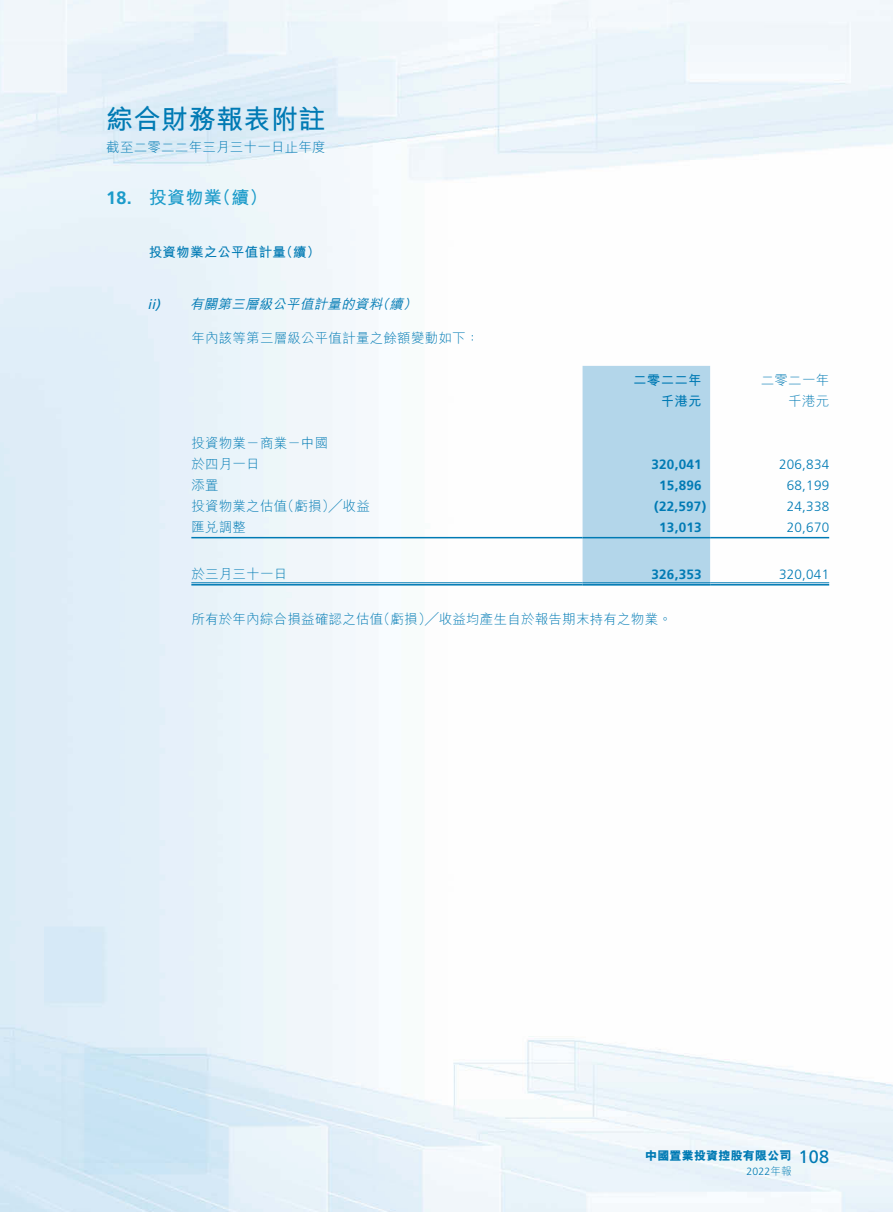
<style>
.page{position:relative;width:893px;height:1212px;background:#fff}
.page>*{position:absolute;margin:0;border:0;box-sizing:border-box;transform-origin:0 0}
.t1{font:700 27px "M Hei HK";letter-spacing:.015em;color:#007ab4}
.t2{font:700 18px "M Hei HK";color:#1b9bca}
.t3{font:18px "Frutiger LT Std";color:#007ab4}
.t4{font:700 18px "Frutiger LT Std";color:#1b9bca}
.t5{font:300 13.5px "M Hei HK";letter-spacing:.015em;color:#007ab4}
.t6{font:700 13.5px "Frutiger LT Std";letter-spacing:.015em;color:#007ab4}
.t7{font:300 13.5px "Frutiger LT Std";letter-spacing:.015em;color:#007ab4}
.t8{font:700 13.5px "M Hei HK";letter-spacing:.015em;color:#007ab4}
.t9{font:italic 500 13.5px "M Hei HK";color:#007ab4}
.t10{font:italic 13.5px "Frutiger LT Std";color:#007ab4}
.t11{font:800 12px "M Hei HK";letter-spacing:.02em;color:#007ab4}
.t12{font:300 10.5px "Frutiger LT Std";color:#007ab4}
.s1{font-family:"M Hei HK"}
</style>
<div class="page">
<img style="left:0;top:0;width:893px;height:1212px">
<div style="left:583px;top:366px;width:127px;height:218px;background:#b3d6ea"></div>
<hr style="left:191px;top:537px;width:392px;height:1px;background:#007ab4">
<hr style="left:583px;top:537px;width:127px;height:1px;background:#007ab4">
<hr style="left:710px;top:537px;width:119px;height:1px;background:#007ab4">
<hr style="left:191px;top:582px;width:392px;height:1px;background:#007ab4">
<hr style="left:191px;top:584px;width:392px;height:1px;background:#007ab4">
<hr style="left:583px;top:582px;width:127px;height:1px;background:#007ab4">
<hr style="left:583px;top:584px;width:127px;height:1px;background:#007ab4">
<hr style="left:710px;top:582px;width:119px;height:1px;background:#007ab4">
<hr style="left:710px;top:584px;width:119px;height:1px;background:#007ab4">
<h1 class="t1" style="left:106px;top:99px;width:221px">綜合財務報表附註</h1>
<p class="t5" style="left:106px;top:138px;width:221px">截至二零二二年三月三十一日止年度</p>
<h2 class="t4" style="left:106px;top:187px;width:27px">18.</h2>
<h2 class="t2" style="left:213px;top:184px;width:56px">（續(</h2>
<h2 class="t2" style="left:149px;top:184px;width:74px">投資物業</h2>
<p class="t8" style="left:149px;top:242px;width:139px">投資物業之公平值計量</p>
<p class="t8" style="left:279px;top:242px;width:42px">（續(</p>
<p class="t10" style="left:156px;top:297px;width:10px">)</p>
<p class="t10" style="left:148px;top:297px;width:13px">ii</p>
<p class="t9" style="left:190px;top:295px;width:218px">有關第三層級公平值計量的資料續</p>
<p class="t9" style="left:403px;top:295px;width:19px">(</p>
<p class="t9" style="left:376px;top:295px;width:19px">（</p>
<p class="t5" style="left:191px;top:329px;width:290px">年內該等第三層級公平值計量之餘額變動如下：</p>
<p class="t8" style="left:633px;top:370px;width:70px">二零二二年</p>
<p class="t8" style="left:661px;top:391px;width:42px">千港元</p>
<p class="t5" style="left:191px;top:434px;width:139px">投資物業－商業－中國</p>
<p class="t5" style="left:191px;top:455px;width:70px">於四月一日</p>
<p class="t6" style="left:651px;top:456px;width:52px">320,041</p>
<p class="t5" style="left:191px;top:476px;width:29px">添置</p>
<p class="t6" style="left:659px;top:477px;width:44px">15,896</p>
<p class="t5" style="left:281px;top:497px;width:91px">（虧損）╱收益</p>
<p class="t5" style="left:191px;top:497px;width:97px">投資物業之估值</p>
<p class="t6" style="left:654px;top:499px;width:53px">)22,597(</p>
<p class="t5" style="left:191px;top:518px;width:56px">匯兌調整</p>
<p class="t6" style="left:659px;top:520px;width:44px">13,013</p>
<p class="t5" style="left:191px;top:564px;width:97px">於三月三十一日</p>
<p class="t6" style="left:651px;top:566px;width:52px">326,353</p>
<p class="t5" style="left:377px;top:610px;width:297px">（虧損）╱收益均產生自於報告期末持有之物業。</p>
<p class="t5" style="left:191px;top:610px;width:193px">所有於年內綜合損益確認之估值</p>
<p class="t5" style="left:761px;top:371px;width:70px">二零二一年</p>
<p class="t5" style="left:788px;top:392px;width:42px">千港元</p>
<p class="t7" style="left:779px;top:457px;width:52px">206,834</p>
<p class="t7" style="left:787px;top:478px;width:44px">68,199</p>
<p class="t7" style="left:787px;top:499px;width:44px">24,338</p>
<p class="t7" style="left:787px;top:520px;width:44px">20,670</p>
<p class="t7" style="left:779px;top:566px;width:52px">320,041</p>
<p class="t11" style="left:645px;top:1147px;width:148px">中國置業投資控股有限公司</p>
<p class="t12" style="left:746px;top:1165px;width:47px">2022<span class="s1">年報</span></p>
<h2 class="t3" style="left:799px;top:1146px;width:32px">108</h2>
</div>
